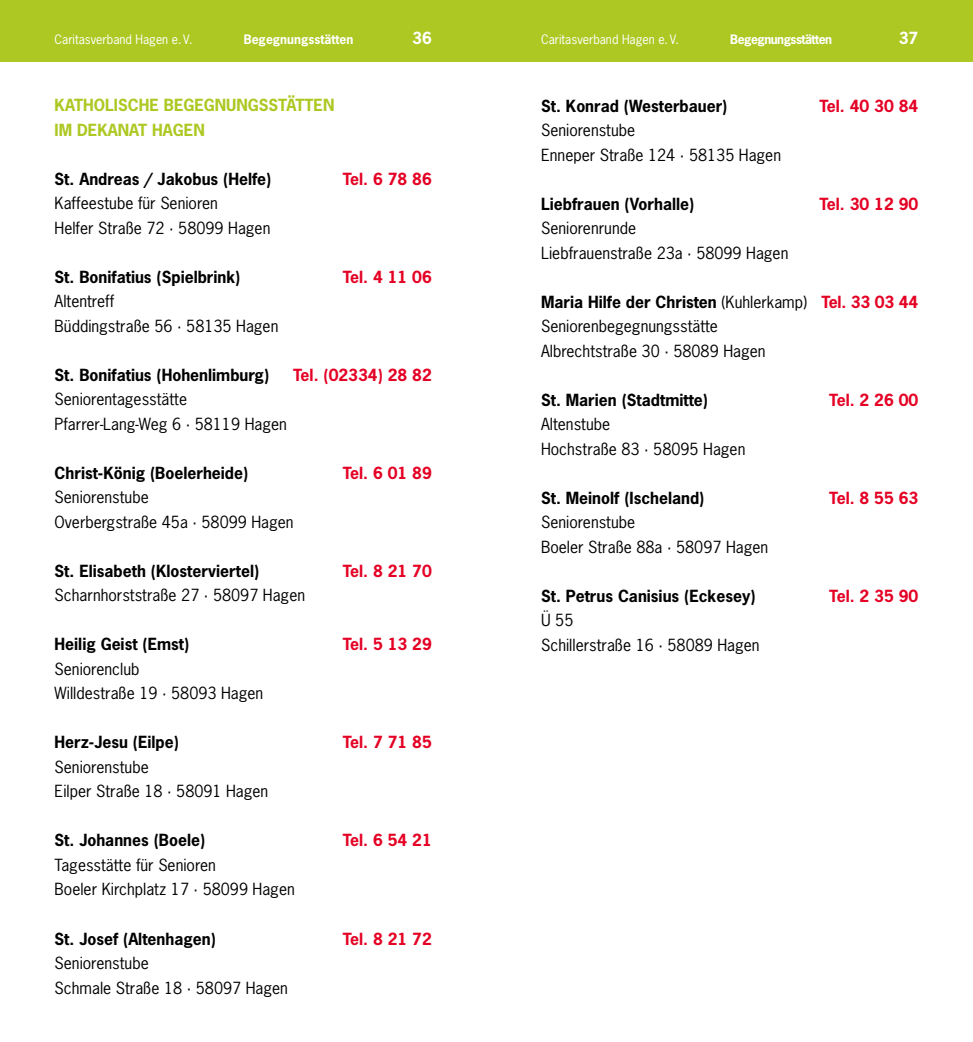
<style>
.page{position:relative;width:973px;height:1042px;background:#fff}
.page>*{position:absolute;margin:0;border:0;box-sizing:border-box;transform-origin:0 0}
.t1{font:15.75px/24.5px "News Gothic Std";color:#000}
.t2{font:700 15.75px "News Gothic Std";color:#000}
.t3{font:700 15.75px "News Gothic Std";color:#e40024}
.t4{font:700 15.75px/24.5px "News Gothic Std";color:#adc822}
.t5{font:700 15.75px "News Gothic Std";color:#fff}
.t6{font:12.25px "News Gothic Std";color:#fff}
.t7{font:700 12.25px "News Gothic Std";color:#fff}
.t8{font:700 12.25px "News Gothic Std";letter-spacing:-.04em;color:#fff}
.s1{font-weight:700}
.s2{font-weight:700;color:#e40024}
</style>
<div class="page">
<div style="left:486px;top:0;width:486px;height:61px;background:#adc822"></div>
<div style="left:0;top:0;width:486px;height:61px;background:#adc822"></div>
<p class="t6" style="left:55px;top:32px;width:139px">Caritasverband Hagen e.V.</p>
<p class="t7" style="left:244px;top:31px;width:111px">Begegnungsstätten</p>
<p class="t5" style="left:412px;top:28px;width:21px">36</p>
<p class="t6" style="left:541px;top:32px;width:139px">Caritasverband Hagen e.V.</p>
<p class="t8" style="left:730px;top:31px;width:103px">Begegnungsstätten</p>
<p class="t5" style="left:898px;top:28px;width:21px">37</p>
<p class="t4" style="left:55px;top:93px;width:281px">KATHOLISCHE BEGEGNUNGSSTÄTTEN<br>IM DEKANAT HAGEN</p>
<p class="t2" style="left:55px;top:168px;width:218px">St. Andreas / Jakobus (Helfe)</p>
<p class="t3" style="left:343px;top:168px;width:91px">Tel. 6 78 86</p>
<p class="t1" style="left:55px;top:191px;width:217px">Kaffeestube für Senioren<br>Helfer Straße 72 · 58099 Hagen</p>
<p class="t2" style="left:55px;top:266px;width:187px">St. Bonifatius (Spielbrink)</p>
<p class="t3" style="left:343px;top:266px;width:91px">Tel. 4 11 06</p>
<p class="t1" style="left:55px;top:289px;width:225px">Altentreff<br>Büddingstraße 56 · 58135 Hagen</p>
<p class="t2" style="left:55px;top:364px;width:216px">St. Bonifatius (Hohenlimburg)</p>
<p class="t3" style="left:293px;top:364px;width:140px">Tel. (02334) 28 82</p>
<p class="t1" style="left:55px;top:387px;width:234px">Seniorentagesstätte<br>Pfarrer-Lang-Weg 6 · 58119 Hagen</p>
<p class="t2" style="left:55px;top:462px;width:195px">Christ-König (Boelerheide)</p>
<p class="t3" style="left:343px;top:462px;width:91px">Tel. 6 01 89</p>
<p class="t1" style="left:55px;top:485px;width:240px">Seniorenstube<br>Overbergstraße 45a · 58099 Hagen</p>
<p class="t2" style="left:55px;top:560px;width:206px">St. Elisabeth (Klosterviertel)</p>
<p class="t3" style="left:343px;top:560px;width:91px">Tel. 8 21 70</p>
<p class="t1" style="left:55px;top:583px;width:252px">Scharnhorststraße 27 · 58097 Hagen</p>
<p class="t2" style="left:55px;top:634px;width:136px">Heilig Geist (Emst)</p>
<p class="t3" style="left:343px;top:634px;width:91px">Tel. 5 13 29</p>
<p class="t1" style="left:55px;top:656px;width:210px">Seniorenclub<br>Willdestraße 19 · 58093 Hagen</p>
<p class="t2" style="left:55px;top:732px;width:126px">Herz-Jesu (Eilpe)</p>
<p class="t3" style="left:343px;top:732px;width:91px">Tel. 7 71 85</p>
<p class="t1" style="left:55px;top:754px;width:215px">Seniorenstube<br>Eilper Straße 18 · 58091 Hagen</p>
<p class="t2" style="left:55px;top:830px;width:152px">St. Johannes (Boele)</p>
<p class="t3" style="left:343px;top:830px;width:91px">Tel. 6 54 21</p>
<p class="t1" style="left:55px;top:852px;width:242px">Tagesstätte für Senioren<br>Boeler Kirchplatz 17 · 58099 Hagen</p>
<p class="t2" style="left:55px;top:928px;width:163px">St. Josef (Altenhagen)</p>
<p class="t3" style="left:343px;top:928px;width:91px">Tel. 8 21 72</p>
<p class="t1" style="left:55px;top:950px;width:235px">Seniorenstube<br>Schmale Straße 18 · 58097 Hagen</p>
<p class="t2" style="left:541px;top:95px;width:188px">St. Konrad (Westerbauer)</p>
<p class="t3" style="left:819px;top:95px;width:100px">Tel. 40 30 84</p>
<p class="t1" style="left:541px;top:118px;width:241px">Seniorenstube<br>Enneper Straße 124 · 58135 Hagen</p>
<p class="t2" style="left:541px;top:193px;width:155px">Liebfrauen (Vorhalle)</p>
<p class="t3" style="left:819px;top:193px;width:100px">Tel. 30 12 90</p>
<p class="t1" style="left:541px;top:216px;width:249px">Seniorenrunde<br>Liebfrauenstraße 23a · 58099 Hagen</p>
<p class="t1" style="left:541px;top:289px;width:379px"><span class="s1">Maria Hilfe der Christen</span> (Kuhlerkamp) <span class="s2">Tel. 33 03 44<br></span>Seniorenbegegnungsstätte<br>Albrechtstraße 30 · 58089 Hagen</p>
<p class="t2" style="left:541px;top:389px;width:168px">St. Marien (Stadtmitte)</p>
<p class="t3" style="left:829px;top:389px;width:91px">Tel. 2 26 00</p>
<p class="t1" style="left:541px;top:412px;width:206px">Altenstube<br>Hochstraße 83 · 58095 Hagen</p>
<p class="t2" style="left:541px;top:487px;width:165px">St. Meinolf (Ischeland)</p>
<p class="t3" style="left:829px;top:487px;width:91px">Tel. 8 55 63</p>
<p class="t1" style="left:541px;top:510px;width:228px">Seniorenstube<br>Boeler Straße 88a · 58097 Hagen</p>
<p class="t2" style="left:541px;top:585px;width:216px">St. Petrus Canisius (Eckesey)</p>
<p class="t3" style="left:829px;top:585px;width:91px">Tel. 2 35 90</p>
<p class="t1" style="left:541px;top:608px;width:220px">Ü 55<br>Schillerstraße 16 · 58089 Hagen</p>
</div>
